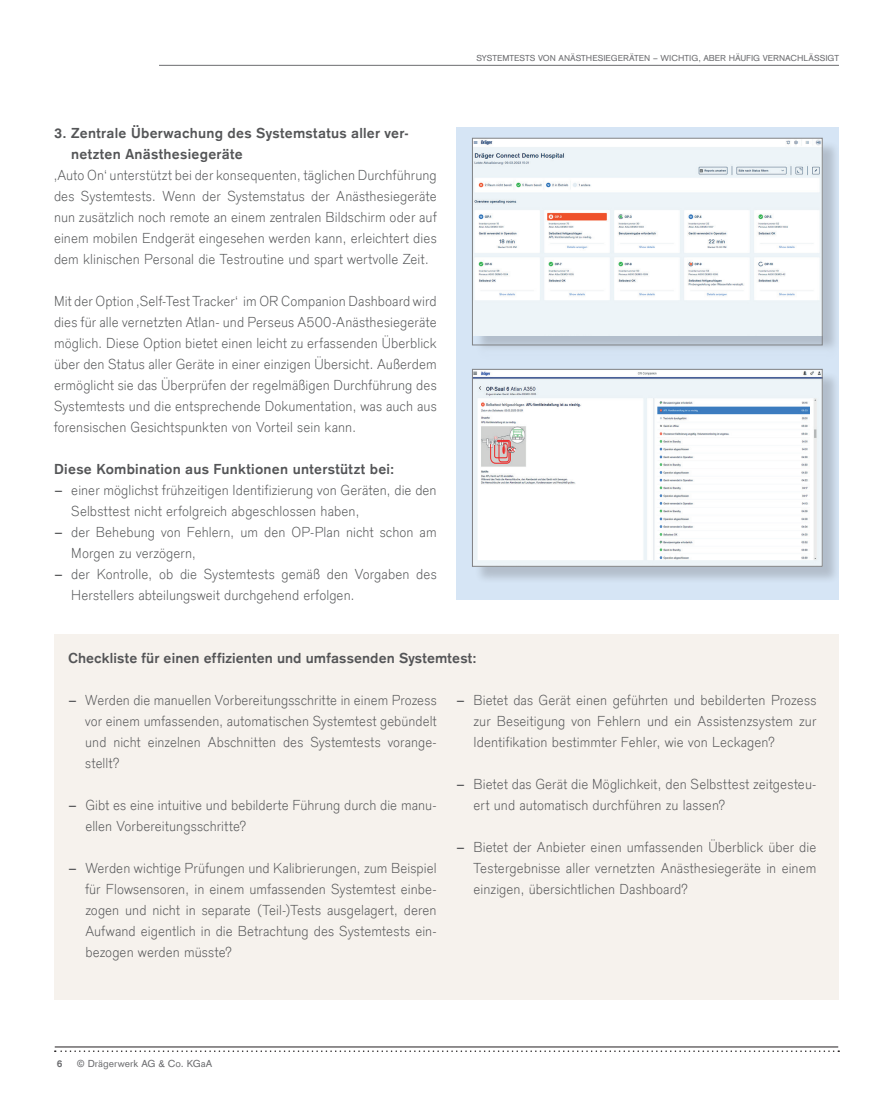
<style>
.page{position:relative;width:893px;height:1106px;background:#fff}
.page>*{position:absolute;margin:0;border:0;box-sizing:border-box;transform-origin:0 0}
.t1{font:300 15px/21px "Draeger Sans";letter-spacing:.005em;color:#545557;text-align:justify}
.t2{font:700 15px/21px "Draeger Sans";letter-spacing:.015em;color:#545557}
.t3{font:10.5px "Draeger Sans";color:#6c6d70}
.t4{font:700 10.5px "Draeger Sans";color:#6c6d70}
.t5{font:9px "Draeger Sans";color:#6c6d70}
.s1{font-weight:400}
</style>
<div class="page">
<hr style="left:159px;top:65px;width:680px;height:1px;background:#6c6d70">
<div style="left:54px;top:634px;width:785px;height:365px;background:#f6f2ed"></div>
<hr style="left:55px;top:1046px;width:783px;height:1px;background:#231f20">
<svg style="left:55px;top:1050px;width:784px;height:2px"></svg>
<div style="left:456px;top:127px;width:383px;height:473px;background:#d6e5f5"></div>
<div style="left:474px;top:371px;width:366px;height:213px;background:#231f20;opacity:.2"></div>
<img style="left:474px;top:371px;width:346px;height:193px">
<div style="left:472px;top:369px;width:350px;height:197px;border:1px solid #808285"></div>
<div style="left:474px;top:140px;width:366px;height:223px;background:#231f20;opacity:.2"></div>
<img style="left:474px;top:140px;width:346px;height:195px">
<div style="left:472px;top:138px;width:350px;height:207px;border:1px solid #808285"></div>
<p class="t2" style="left:71px;top:122px;width:338px;text-indent:-17px">3. Zentrale Überwachung des Systemstatus aller ver&shy;netzten Anästhesiegeräte</p>
<p class="t1" style="left:54px;top:164px;width:384px">‚Auto On‘ unterstützt bei der konsequenten, täglichen Durchführung des Systemtests. Wenn der Systemstatus der Anästhesiegeräte nun zusätzlich noch remote an einem zentralen Bildschirm oder auf einem mobilen Endgerät eingesehen werden kann, erleichtert dies dem klinischen Personal die Testroutine und spart wertvolle Zeit.</p>
<p class="t1" style="left:54px;top:290px;width:384px">Mit der Option ‚Self-Test Tracker‘ im OR Companion Dashboard wird dies für alle vernetzten Atlan- und Perseus A500-Anästhesiegeräte möglich. Diese Option bietet einen leicht zu erfassenden Überblick über den Status aller Geräte in einer einzigen Übersicht. Außerdem ermöglicht sie das Überprüfen der regelmäßigen Durchführung des Systemtests und die entsprechende Dokumentation, was auch aus forensischen Gesichtspunkten von Vorteil sein kann.</p>
<p class="t2" style="left:54px;top:458px;width:342px">Diese Kombination aus Funktionen unterstützt bei:</p>
<p class="t1" style="left:71px;top:479px;width:367px;text-indent:-17px"><span class="s1">–</span> einer möglichst frühzeitigen Identifizierung von Geräten, die den<br>Selbsttest nicht erfolgreich abgeschlossen haben,</p>
<p class="t1" style="left:71px;top:521px;width:367px;text-indent:-17px"><span class="s1">–</span> der Behebung von Fehlern, um den OP-Plan nicht schon am<br>Morgen zu verzögern,</p>
<p class="t1" style="left:71px;top:563px;width:367px;text-indent:-17px"><span class="s1">–</span> der Kontrolle, ob die Systemtests gemäß den Vorgaben des<br>Herstellers abteilungsweit durchgehend erfolgen.</p>
<p class="t5" style="left:476px;top:52px;width:364px">SYSTEMTESTS VON ANÄSTHESIEGERÄTEN – WICHTIG, ABER HÄUFIG VERNACHLÄSSIGT</p>
<p class="t2" style="left:68px;top:647px;width:410px">Checkliste für einen effizienten und umfassenden Systemtest:</p>
<p class="t1" style="left:85px;top:689px;width:353px;text-indent:-17px"><span class="s1">–</span> Werden die manuellen Vorbereitungsschritte in einem Prozess vor einem umfassenden, automatischen Systemtest gebündelt und nicht einzelnen Abschnitten des Systemtests vorange&shy;stellt?</p>
<p class="t1" style="left:85px;top:794px;width:353px;text-indent:-17px"><span class="s1">–</span> Gibt es eine intuitive und bebilderte Führung durch die manu&shy;ellen Vorbereitungsschritte?</p>
<p class="t1" style="left:85px;top:857px;width:353px;text-indent:-17px"><span class="s1">–</span> Werden wichtige Prüfungen und Kalibrierungen, zum Beispiel für Flowsensoren, in einem umfassenden Systemtest einbe&shy;zogen und nicht in separate (Teil-)Tests ausgelagert, deren Aufwand eigentlich in die Betrachtung des Systemtests ein&shy;bezogen werden müsste?</p>
<p class="t1" style="left:474px;top:689px;width:344px;text-indent:-17px"><span class="s1">–</span> Bietet das Gerät einen geführten und bebilderten Prozess zur Beseitigung von Fehlern und ein Assistenzsystem zur Identifikation bestimmter Fehler, wie von Leckagen?</p>
<p class="t1" style="left:474px;top:773px;width:344px;text-indent:-17px"><span class="s1">–</span> Bietet das Gerät die Möglichkeit, den Selbsttest zeitgesteu&shy;ert und automatisch durchführen zu lassen?</p>
<p class="t1" style="left:474px;top:836px;width:344px;text-indent:-17px"><span class="s1">–</span> Bietet der Anbieter einen umfassenden Überblick über die Testergebnisse aller vernetzten Anästhesiegeräte in einem einzigen, übersichtlichen Dashboard?</p>
<p class="t4" style="left:57px;top:1056px;width:7px">6</p>
<p class="t3" style="left:77px;top:1056px;width:137px">© Drägerwerk AG &amp; Co. KGaA</p>
</div>
